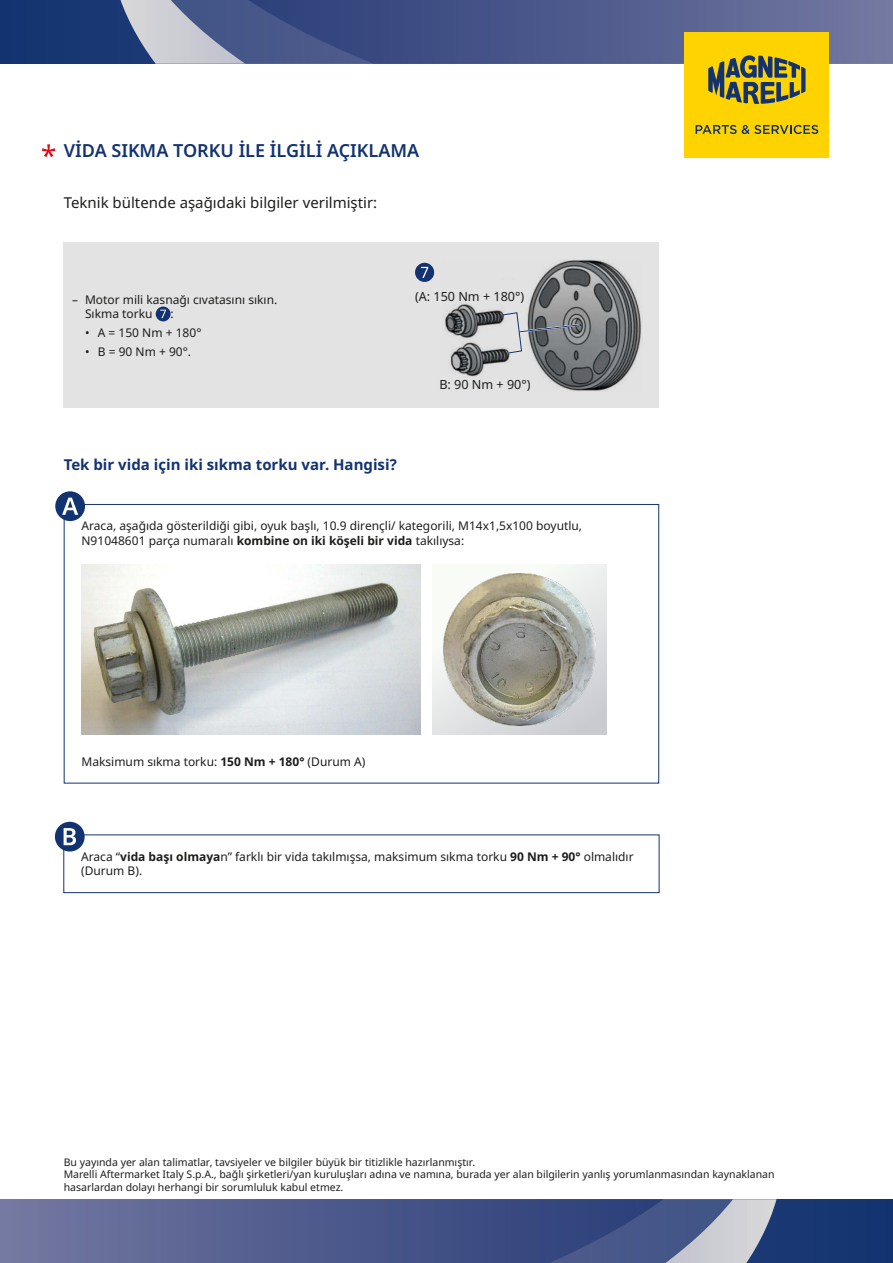
<style>
.page{position:relative;width:893px;height:1263px;background:#fff}
.page>*{position:absolute;margin:0;border:0;box-sizing:border-box;transform-origin:0 0}
.t1{font:600 18px "Noto Sans";color:#133370}
.t2{font:15px "Noto Sans";color:#1d1d1b}
.t3{font:700 15px "Noto Sans";color:#133370}
.t4{font:12.6px "Noto Sans";color:#1d1d1b}
.t5{font:12px/14.4px "Noto Sans";color:#1d1d1b}
.t6{font:10.5px/12.6px "Noto Sans";color:#1d1d1b}
.s1{font-weight:700}
</style>
<div class="page">
<div style="left:0;top:1199px;width:893px;height:64px;background:#163672"></div>
<svg style="left:733px;top:1199px;width:43px;height:64px"></svg>
<svg style="left:663px;top:1199px;width:70px;height:64px;background:#7f89a8"></svg>
<svg style="left:0;top:1199px;width:663px;height:64px;background:#4f5b8d"></svg>
<div style="left:0;top:0;width:893px;height:64px;background:#163672"></div>
<svg style="left:120px;top:0;width:40px;height:64px"></svg>
<svg style="left:160px;top:0;width:69px;height:64px;background:#989fb6"></svg>
<div style="left:685px;top:32px;width:144px;height:125px;background:#ffd300"></div>
<svg style="left:229px;top:0;width:664px;height:104px"></svg>
<svg style="left:695px;top:125px;width:123px;height:9px"></svg>
<img style="left:82px;top:564px;width:338px;height:170px">
<svg style="left:432px;top:564px;width:175px;height:170px"></svg>
<img style="left:444px;top:573px;width:151px;height:152px">
<div style="left:64px;top:504px;width:595px;height:279px;border:1px solid #133370"></div>
<div style="left:55px;top:491px;width:30px;height:30px;background:#133370;border-radius:50%"></div>
<svg style="left:62px;top:498px;width:16px;height:17px"></svg>
<div style="left:63px;top:834px;width:596px;height:59px;border:1px solid #133370"></div>
<div style="left:55px;top:822px;width:30px;height:29px;background:#133370;border-radius:50%"></div>
<svg style="left:64px;top:828px;width:12px;height:17px"></svg>
<svg style="left:42px;top:144px;width:13px;height:13px"></svg>
<div style="left:64px;top:242px;width:595px;height:166px;background:#e3e3e3"></div>
<svg style="left:156px;top:306px;width:15px;height:15px"></svg>
<svg style="left:160px;top:310px;width:6px;height:8px"></svg>
<img style="left:445px;top:259px;width:197px;height:132px">
<svg style="left:502px;top:312px;width:79px;height:42px"></svg>
<div style="left:415px;top:263px;width:19px;height:19px;background:#133370;border-radius:50%"></div>
<svg style="left:421px;top:267px;width:7px;height:11px"></svg>
<h1 class="t1" style="left:64px;top:138px;width:357px">VİDA SIKMA TORKU İLE İLGİLİ AÇIKLAMA</h1>
<p class="t2" style="left:64px;top:192px;width:315px">Teknik bültende aşağıdaki bilgiler verilmiştir:</p>
<p class="t5" style="left:85px;top:293px;width:194px;text-indent:-13px">– Motor mili kasnağı cıvatasını sıkın.<br>Sıkma torku</p>
<p class="t5" style="left:171px;top:307px;width:5px">:</p>
<p class="t5" style="left:85px;top:326px;width:118px">• A = 150 Nm + 180°</p>
<p class="t5" style="left:85px;top:344px;width:108px">• B = 90 Nm + 90°.</p>
<p class="t4" style="left:415px;top:287px;width:111px">(A: 150 Nm + 180°)</p>
<p class="t4" style="left:439px;top:376px;width:93px">B: 90 Nm + 90°)</p>
<p class="t3" style="left:64px;top:454px;width:335px">Tek bir vida için iki sıkma torku var. Hangisi?</p>
<p class="t5" style="left:82px;top:519px;width:502px">Araca, aşağıda gösterildiği gibi, oyuk başlı, 10.9 dirençli/ kategorili, M14x1,5x100 boyutlu,<br>N91048601 parça numaralı <span class="s1">kombine on iki köşeli bir vida</span> takılıysa:</p>
<p class="t5" style="left:82px;top:754px;width:285px">Maksimum sıkma torku: <span class="s1">150 Nm + 180°</span> (Durum A)</p>
<p class="t5" style="left:81px;top:849px;width:554px">Araca “<span class="s1">vida başı olmaya</span>n” farklı bir vida takılmışsa, maksimum sıkma torku <span class="s1">90 Nm + 90°</span> olmalıdır (Durum B).</p>
<p class="t6" style="left:64px;top:1155px;width:712px">Bu yayında yer alan talimatlar, tavsiyeler ve bilgiler büyük bir titizlikle hazırlanmıştır.<br>Marelli Aftermarket Italy S.p.A., bağlı şirketleri/yan kuruluşları adına ve namına, burada yer alan bilgilerin yanlış yorumlanmasından kaynaklanan hasarlardan dolayı herhangi bir sorumluluk kabul etmez.</p>
</div>
